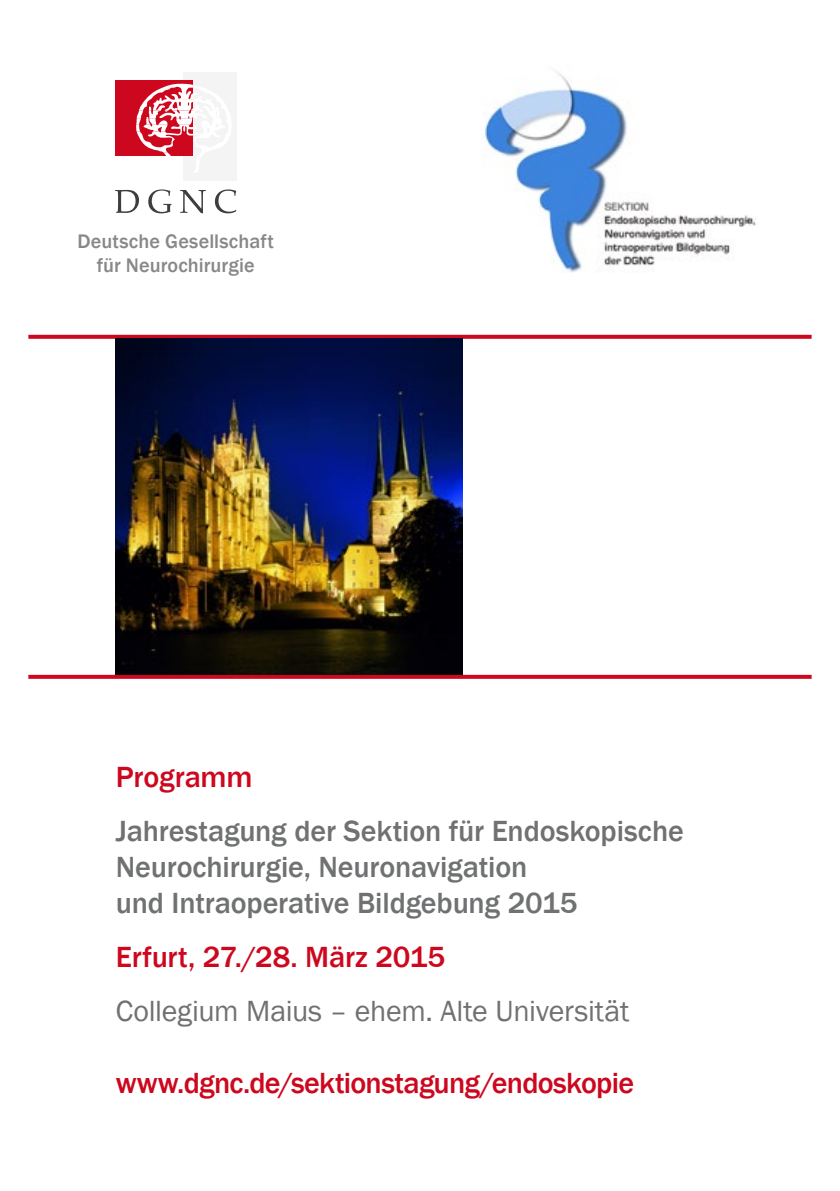
<style>
.page{position:relative;width:840px;height:1191px;background:#fff}
.page>*{position:absolute;margin:0;border:0;box-sizing:border-box;transform-origin:0 0}
.t1{font:500 30px/36px "Franklin Gothic";letter-spacing:-.005em;color:#707172}
.t2{font:500 30px "Franklin Gothic";letter-spacing:-.02em;color:#cd071e}
.t3{font:30px "Franklin Gothic";letter-spacing:-.01em;color:#707172}
.t4{font:500 20.2px/24px "Franklin Gothic";letter-spacing:.005em;color:#87888a;text-align:center}
</style>
<div class="page">
<svg style="left:28px;top:335px;width:783px;height:4px;background:#ce0e25"></svg>
<svg style="left:28px;top:675px;width:783px;height:4px;background:#cf1027"></svg>
<img style="left:116px;top:338px;width:346px;height:337px">
<div style="left:183px;top:72px;width:53px;height:109px;background:#f4f4f5"></div>
<div style="left:115px;top:80px;width:78px;height:75px;background:#cd071e"></div>
<svg style="left:136px;top:84px;width:95px;height:88px"></svg>
<svg style="left:115px;top:190px;width:24px;height:23px"></svg>
<svg style="left:148px;top:189px;width:23px;height:24px"></svg>
<svg style="left:180px;top:190px;width:26px;height:23px"></svg>
<svg style="left:215px;top:189px;width:21px;height:24px"></svg>
<img style="left:484px;top:72px;width:272px;height:200px">
<p class="t4" style="left:78px;top:230px;width:198px">Deutsche Gesellschaft für Neurochirurgie</p>
<p class="t2" style="left:116px;top:758px;width:138px">Programm</p>
<p class="t1" style="left:116px;top:813px;width:569px">Jahrestagung der Sektion für Endoskopische<br>Neurochirurgie, Neuronavigation<br>und Intraoperative Bildgebung 2015</p>
<p class="t2" style="left:116px;top:938px;width:330px">Erfurt, 27./28. März 2015</p>
<p class="t3" style="left:116px;top:992px;width:514px">Collegium Maius – ehem. Alte Universität</p>
<p class="t2" style="left:116px;top:1064px;width:519px">www.dgnc.de/sektionstagung/endoskopie</p>
</div>
